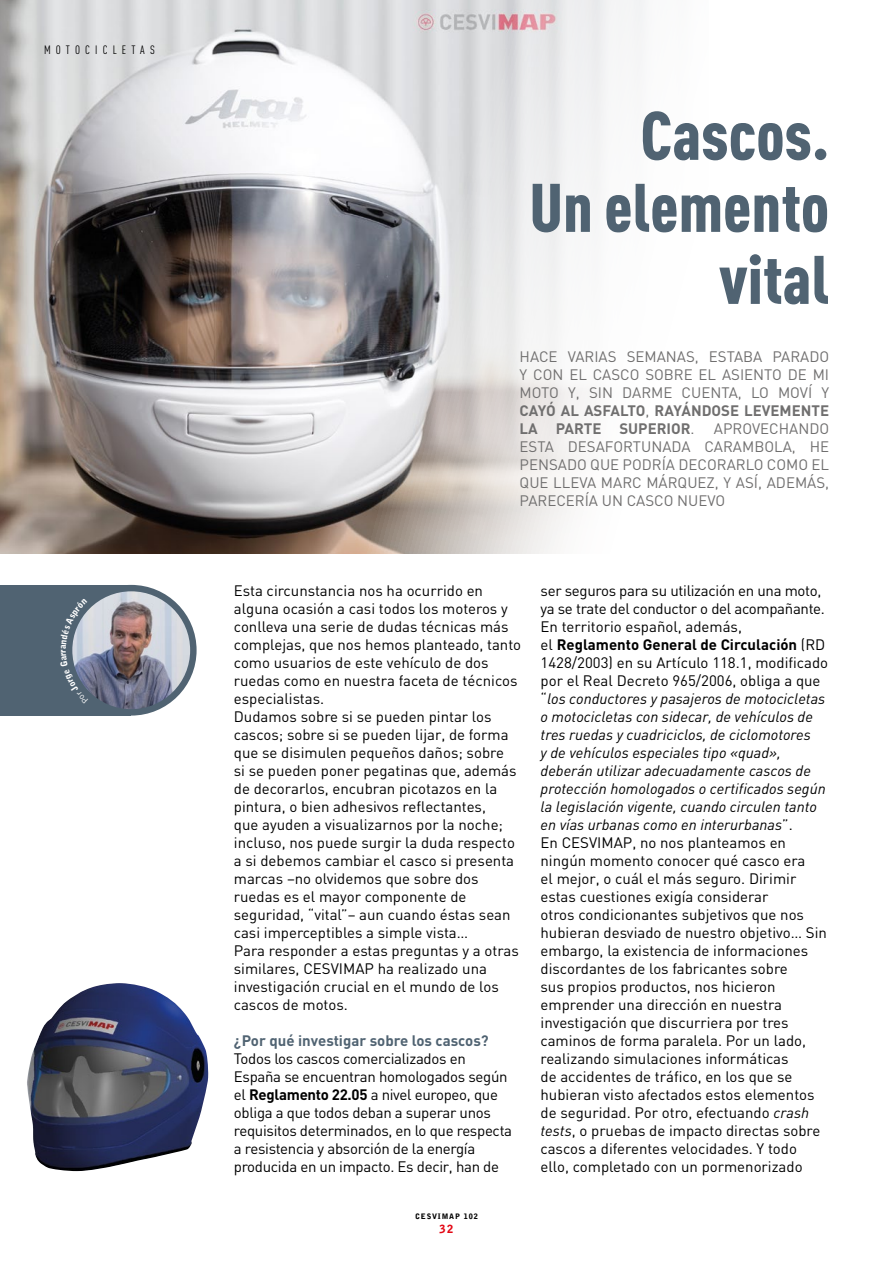
<style>
.page{position:relative;width:893px;height:1263px;background:#fff}
.page>*{position:absolute;margin:0;border:0;box-sizing:border-box;transform-origin:0 0}
.t1{font:67.5px/72px "DIN Cond Black Alternate";color:#506372;text-align:right}
.t2{font:15px/18px "DIN";color:#000}
.t3{font:15px/18px "DIN";color:#706f6f;text-align:justify}
.t4{font:15px/18px "DIN";letter-spacing:-.02em;color:#000}
.t5{font:700 15px "DIN";color:#506372}
.t6{font:12px "DIN Cond";letter-spacing:.43em;color:#000}
.t7{font:900 11.25px "Bell Gothic";color:#e30613}
.t8{font:900 9px "Bell Gothic";color:#fff}
.t9{font:900 7.5px "Bell Gothic";letter-spacing:.11em;color:#000}
.s1{font-weight:700}
.s2{font-style:italic}
</style>
<div class="page">
<img style="left:0;top:0;width:645px;height:554px">
<div style="left:0;top:585px;width:131px;height:131px;background:#506372"></div>
<img style="left:69px;top:588px;width:124px;height:124px;border-radius:62px">
<div style="left:66px;top:585px;width:131px;height:131px;border:6px solid #506372;border-radius:50%"></div>
<img style="left:27px;top:983px;width:181px;height:188px">
<svg style="left:66px;top:602px;width:22px;height:97px"></svg>
<p class="t6" style="left:44px;top:42px;width:112px">MOTOCICLETAS</p>
<p class="t8" style="left:58px;top:652px;width:5px;rotate:-90deg">r</p>
<h1 class="t1" style="left:529px;top:98px;width:301px">Cascos.<br>Un elemento vital</h1>
<p class="t3" style="left:520px;top:347px;width:311px">HACE VARIAS SEMANAS, ESTABA PARADO Y CON EL CASCO SOBRE EL ASIENTO DE MI MOTO Y, SIN DARME CUENTA, LO MOVÍ Y <span class="s1">CAYÓ AL ASFALTO</span>, <span class="s1">RAYÁNDOSE LEVEMENTE LA PARTE SUPERIOR</span>.</p>
<p class="t3" style="left:520px;top:419px;width:311px;text-indent:194px">APROVECHANDO ESTA DESAFORTUNADA CARAMBOLA, HE PENSADO QUE PODRÍA DECORARLO COMO EL QUE LLEVA MARC MÁRQUEZ, Y ASÍ, ADEMÁS, PARECERÍA UN CASCO NUEVO</p>
<p class="t2" style="left:234px;top:581px;width:289px">Esta circunstancia nos ha ocurrido en alguna ocasión a casi todos los moteros y conlleva una serie de dudas técnicas más complejas, que nos hemos planteado, tanto como usuarios de este vehículo de dos ruedas como en nuestra faceta de técnicos especialistas.<br>Dudamos sobre si se pueden pintar los cascos; sobre si se pueden lijar, de forma que se disimulen pequeños daños; sobre<br>si se pueden poner pegatinas que, además de decorarlos, encubran picotazos en la pintura, o bien adhesivos reflectantes,<br>que ayuden a visualizarnos por la noche; incluso, nos puede surgir la duda respecto a si debemos cambiar el casco si presenta marcas –no olvidemos que sobre dos ruedas es el mayor componente de seguridad, “vital”– aun cuando éstas sean casi imperceptibles a simple vista…<br>Para responder a estas preguntas y a otras similares, CESVIMAP ha realizado una investigación crucial en el mundo de los cascos de motos.</p>
<p class="t5" style="left:234px;top:1030px;width:256px">¿Por qué investigar sobre los cascos?</p>
<p class="t4" style="left:234px;top:1049px;width:280px">Todos los cascos comercializados en España se encuentran homologados según el <span class="s1">Reglamento 22.05</span> a nivel europeo, que obliga a que todos deban a superar unos requisitos determinados, en lo que respecta a resistencia y absorción de la energía producida en un impacto. Es decir, han de</p>
<p class="t9" style="left:415px;top:1212px;width:64px">CESVIMAP 102</p>
<p class="t7" style="left:440px;top:1222px;width:15px">32</p>
<p class="t2" style="left:541px;top:581px;width:289px">ser seguros para su utilización en una moto, ya se trate del conductor o del acompañante.<br>En territorio español, además,<br>el <span class="s1">Reglamento General de Circulación</span> (RD 1428/2003) en su Artículo 118.1, modificado por el Real Decreto 965/2006, obliga a que “<span class="s2">los conductores y pasajeros de motocicletas o motocicletas con sidecar, de vehículos de tres ruedas y cuadriciclos, de ciclomotores<br>y de vehículos especiales tipo «quad», deberán utilizar adecuadamente cascos de protección homologados o certificados según la legislación vigente, cuando circulen tanto en vías urbanas como en interurbanas</span>”.<br>En CESVIMAP, no nos planteamos en ningún momento conocer qué casco era<br>el mejor, o cuál el más seguro. Dirimir estas cuestiones exigía considerar<br>otros condicionantes subjetivos que nos hubieran desviado de nuestro objetivo… Sin embargo, la existencia de informaciones discordantes de los fabricantes sobre<br>sus propios productos, nos hicieron emprender una dirección en nuestra investigación que discurriera por tres caminos de forma paralela. Por un lado, realizando simulaciones informáticas<br>de accidentes de tráfico, en los que se hubieran visto afectados estos elementos de seguridad. Por otro, efectuando <span class="s2">crash tests</span>, o pruebas de impacto directas sobre cascos a diferentes velocidades. Y todo ello, completado con un pormenorizado</p>
</div>
